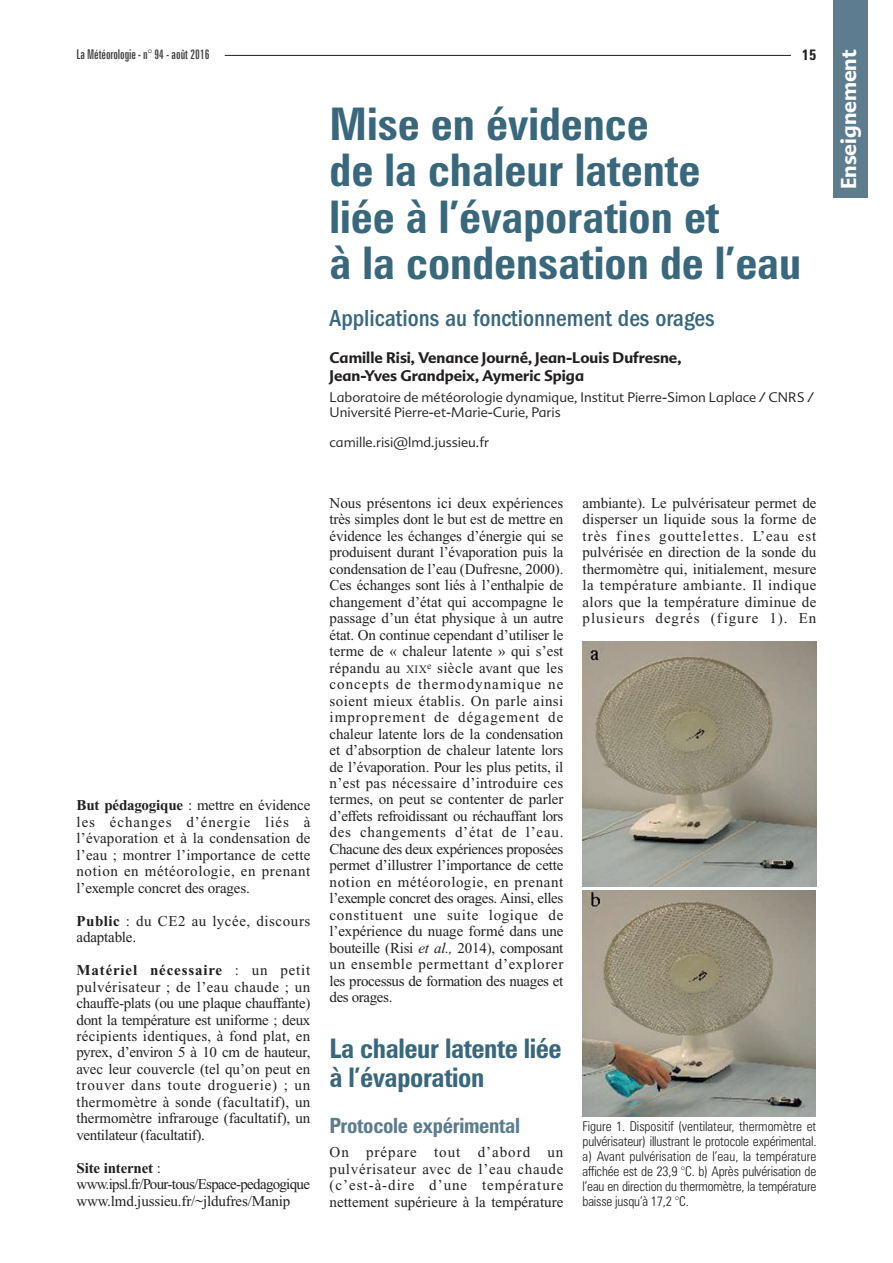
<style>
.page{position:relative;width:893px;height:1263px;background:#fff}
.page>*{position:absolute;margin:0;border:0;box-sizing:border-box;transform-origin:0 0}
.t1{font:700 condensed 45px/46.5px "Zurich BT";color:#39677b}
.t2{font:700 condensed 27px/28.8px "Zurich BT";letter-spacing:-.015em;color:#39677b}
.t3{font:500 condensed 24px "Franklin Gothic";color:#39677b}
.t4{font:700 condensed 21px "Zurich BT";letter-spacing:-.015em;color:#5d7c8e}
.t5{font:700 21px "Advert";color:#fff}
.t6{font:15px/16.5px "Times New Roman";letter-spacing:-.01em;color:#231f20;text-align:justify}
.t7{font:15px/16.5px "Times New Roman";letter-spacing:-.045em;color:#231f20}
.t8{font:700 15px/18px "Advert";color:#231f20}
.t9{font:15px/16.5px "Times New Roman";letter-spacing:.04em;color:#231f20}
.t10{font:700 condensed 15px "Zurich BT";color:#231f20}
.t11{font:300 condensed 13.5px/15px "Zurich BT";letter-spacing:-.015em;color:#231f20;text-align:justify}
.t12{font:300 13.5px/15px "Advert";color:#231f20}
.t13{font:extra-condensed 13.5px "Zurich BT";letter-spacing:-.005em;color:#3e3e3f}
.s1{font-weight:700}
.s2{font-size:11.25px}
.s3{font-style:italic}
</style>
<div class="page">
<hr style="left:225px;top:55px;width:566px;height:1px;background:#231f20">
<div style="left:833px;top:0;width:34px;height:198px;background:#5d7c8e"></div>
<img style="left:583px;top:642px;width:233px;height:244px">
<img style="left:583px;top:890px;width:233px;height:226px">
<p class="t13" style="left:77px;top:49px;width:134px">La Météorologie - n° 94 - août 2016</p>
<p class="t10" style="left:802px;top:49px;width:16px">15</p>
<h3 class="t5" style="left:837px;top:189px;width:142px;rotate:-90deg">Enseignement</h3>
<h1 class="t1" style="left:330px;top:104px;width:473px">Mise en évidence<br>de la chaleur latente<br>liée à l’évaporation et<br>à la condensation de l’eau</h1>
<h3 class="t3" style="left:330px;top:310px;width:387px">Applications au fonctionnement des orages</h3>
<p class="t8" style="left:330px;top:349px;width:353px">Camille Risi, Venance Journé, Jean-Louis Dufresne,<br>Jean-Yves Grandpeix, Aymeric Spiga</p>
<p class="t12" style="left:330px;top:389px;width:486px">Laboratoire de météorologie dynamique, Institut Pierre-Simon Laplace / CNRS /<br>Université Pierre-et-Marie-Curie, Paris</p>
<p class="t12" style="left:330px;top:434px;width:161px">camille.risi@lmd.jussieu.fr</p>
<p class="t6" style="left:77px;top:798px;width:235px"><span class="s1">But pédagogique</span> : mettre en évidence les échanges d’énergie liés à l’évaporation et à la condensation de l’eau ; montrer l’importance de cette notion en météorologie, en prenant l’exemple concret des orages.</p>
<p class="t9" style="left:77px;top:914px;width:235px"><span class="s1">Public</span> : du CE2 au lycée, discours adaptable.</p>
<p class="t6" style="left:77px;top:963px;width:235px"><span class="s1">Matériel nécessaire</span> : un petit pulvérisateur ; de l’eau chaude ; un chauffe-plats (ou une plaque chauffante) dont la température est uniforme ; deux récipients identiques, à fond plat, en pyrex, d’environ 5 à 10 cm de hauteur, avec leur couvercle (tel qu’on peut en trouver dans toute droguerie) ; un thermomètre à sonde (facultatif), un thermomètre infrarouge (facultatif), un ventilateur (facultatif).</p>
<p class="t7" style="left:77px;top:1161px;width:235px"><span class="s1">Site internet</span> : www.ipsl.fr/Pour-tous/Espace-pedagogique www.lmd.jussieu.fr/~jldufres/Manip</p>
<p class="t6" style="left:330px;top:496px;width:235px">Nous présentons ici deux expériences très simples dont le but est de mettre en évidence les échanges d’énergie qui se produisent durant l’évaporation puis la condensation de l’eau (Dufresne, 2000).<br>Ces échanges sont liés à l’enthalpie de changement d’état qui accompagne le passage d’un état physique à un autre état. On continue cependant d’utiliser le terme de « chaleur latente » qui s’est répandu au <span class="s2">XIX</span><sup>e</sup> siècle avant que les concepts de thermodynamique ne soient mieux établis. On parle ainsi improprement de dégagement de chaleur latente lors de la condensation et d’absorption de chaleur latente lors de l’évaporation. Pour les plus petits, il n’est pas nécessaire d’introduire ces termes, on peut se contenter de parler d’effets refroidissant ou réchauffant lors des changements d’état de l’eau.<br>Chacune des deux expériences proposées permet d’illustrer l’importance de cette notion en météorologie, en prenant l’exemple concret des orages. Ainsi, elles constituent une suite logique de l’expérience du nuage formé dans une bouteille (Risi <span class="s3">et al.,</span> 2014), composant un ensemble permettant d’explorer les processus de formation des nuages et des orages.</p>
<h2 class="t2" style="left:330px;top:1037px;width:234px">La chaleur latente liée à l’évaporation</h2>
<h3 class="t4" style="left:330px;top:1118px;width:192px">Protocole expérimental</h3>
<p class="t6" style="left:330px;top:1145px;width:235px">On prépare tout d’abord un pulvérisateur avec de l’eau chaude (c’est-à-dire d’une température nettement supérieure à la température</p>
<p class="t6" style="left:583px;top:496px;width:235px">ambiante). Le pulvérisateur permet de disperser un liquide sous la forme de très fines gouttelettes. L’eau est pulvérisée en direction de la sonde du thermomètre qui, initialement, mesure la température ambiante. Il indique alors que la température diminue de plusieurs degrés (figure 1). En</p>
<p class="t11" style="left:583px;top:1120px;width:235px">Figure 1. Dispositif (ventilateur, thermomètre et pulvérisateur) illustrant le protocole expérimental. a) Avant pulvérisation de l’eau, la température affichée est de 23,9 °C. b) Après pulvérisation de l’eau en direction du thermomètre, la température baisse jusqu’à 17,2 °C.</p>
</div>
